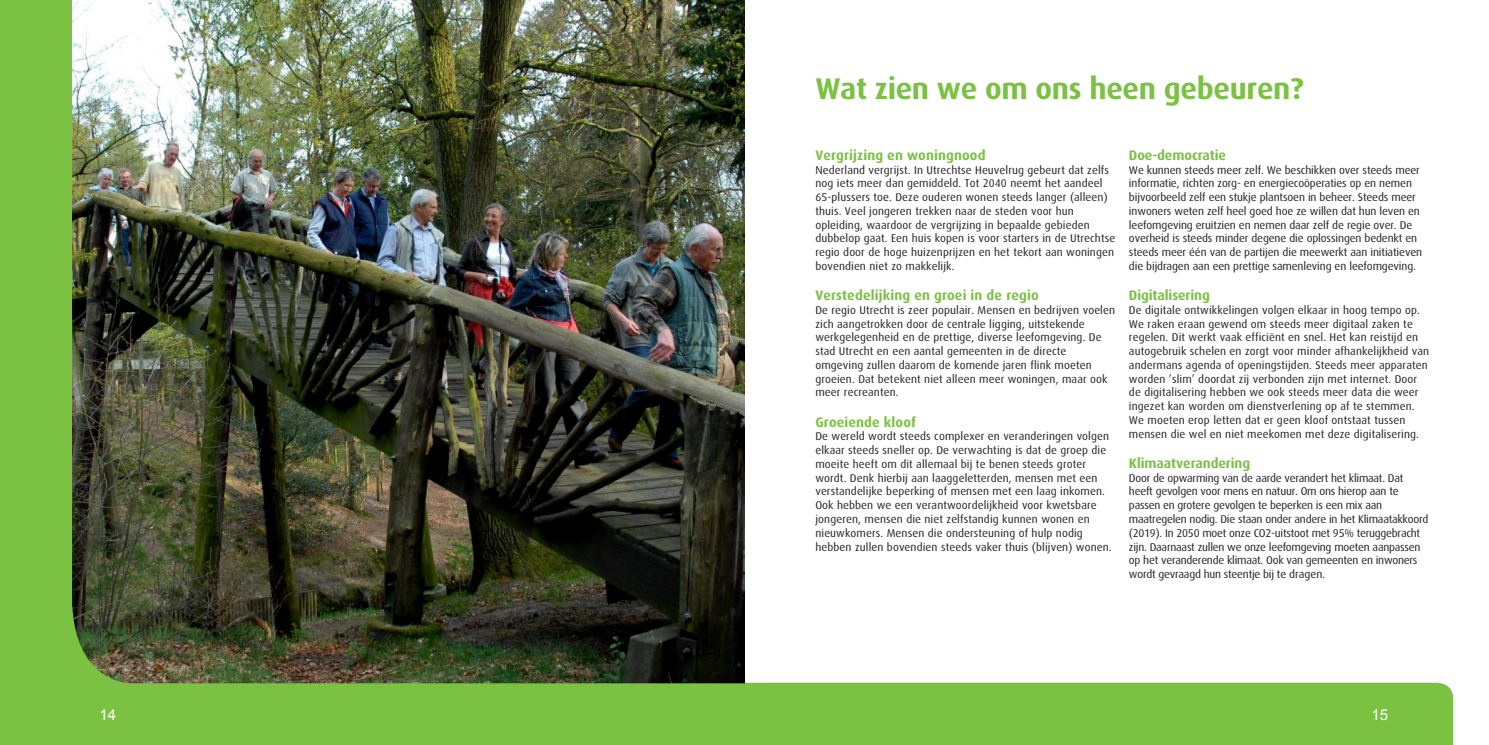
<style>
.page{position:relative;width:1489px;height:745px;background:#fff}
.page>*{position:absolute;margin:0;border:0;box-sizing:border-box;transform-origin:0 0}
.t1{font:700 30px "Dax";letter-spacing:-.01em;color:#7bc142}
.t2{font:15px "Arial";color:#fff}
.t3{font:700 13.75px "Dax";letter-spacing:.01em;color:#7bc142}
.t4{font:11.25px/13.8px "Dax";letter-spacing:.01em;color:#231f20}
.t5{font:11.25px/13.8px "Dax";letter-spacing:-.01em;color:#231f20}
.t6{font:11.25px/13.8px "Dax";letter-spacing:-.02em;color:#231f20}
</style>
<div class="page">
<div style="left:744px;top:682px;width:708px;height:62px;background:#7bc142"></div>
<div style="left:0;top:0;width:744px;height:744px;background:#7bc142"></div>
<img style="left:72px;top:0;width:672px;height:683px">
<h1 class="t1" style="left:815px;top:75px;width:490px">Wat zien we om ons heen gebeuren?</h1>
<p class="t3" style="left:815px;top:149px;width:172px">Vergrijzing en woningnood</p>
<p class="t4" style="left:815px;top:163px;width:301px">Nederland vergrijst. In Utrechtse Heuvelrug gebeurt dat zelfs nog iets meer dan gemiddeld. Tot 2040 neemt het aandeel 65-plussers toe. Deze ouderen wonen steeds langer (alleen) thuis. Veel jongeren trekken naar de steden voor hun opleiding, waardoor de vergrijzing in bepaalde gebieden dubbelop gaat. Een huis kopen is voor starters in de Utrechtse regio door de hoge huizenprijzen en het tekort aan woningen bovendien niet zo makkelijk.</p>
<p class="t3" style="left:815px;top:289px;width:225px">Verstedelijking en groei in de regio</p>
<p class="t4" style="left:815px;top:303px;width:301px">De regio Utrecht is zeer populair. Mensen en bedrijven voelen zich aangetrokken door de centrale ligging, uitstekende werkgelegenheid en de prettige, diverse leefomgeving. De stad Utrecht en een aantal gemeenten in de directe omgeving zullen daarom de komende jaren flink moeten groeien. Dat betekent niet alleen meer woningen, maar ook meer recreanten.</p>
<p class="t3" style="left:815px;top:415px;width:102px">Groeiende kloof</p>
<p class="t4" style="left:815px;top:430px;width:298px">De wereld wordt steeds complexer en veranderingen volgen elkaar steeds sneller op. De verwachting is dat de groep die moeite heeft om dit allemaal bij te benen steeds groter wordt. Denk hierbij aan laaggeletterden, mensen met een verstandelijke beperking of mensen met een laag inkomen.<br>Ook hebben we een verantwoordelijkheid voor kwetsbare jongeren, mensen die niet zelfstandig kunnen wonen en nieuwkomers. Mensen die ondersteuning of hulp nodig hebben zullen bovendien steeds vaker thuis (blijven) wonen.</p>
<p class="t3" style="left:1128px;top:149px;width:99px">Doe-democratie</p>
<p class="t5" style="left:1128px;top:163px;width:295px">We kunnen steeds meer zelf. We beschikken over steeds meer informatie, richten zorg- en energiecoöperaties op en nemen bijvoorbeeld zelf een stukje plantsoen in beheer. Steeds meer inwoners weten zelf heel goed hoe ze willen dat hun leven en leefomgeving eruitzien en nemen daar zelf de regie over. De overheid is steeds minder degene die oplossingen bedenkt en steeds meer één van de partijen die meewerkt aan initiatieven die bijdragen aan een prettige samenleving en leefomgeving.</p>
<p class="t3" style="left:1128px;top:289px;width:82px">Digitalisering</p>
<p class="t4" style="left:1128px;top:303px;width:302px">De digitale ontwikkelingen volgen elkaar in hoog tempo op.<br>We raken eraan gewend om steeds meer digitaal zaken te regelen. Dit werkt vaak efficiënt en snel. Het kan reistijd en autogebruik schelen en zorgt voor minder afhankelijkheid van andermans agenda of openingstijden. Steeds meer apparaten worden ’slim’ doordat zij verbonden zijn met internet. Door de digitalisering hebben we ook steeds meer data die weer ingezet kan worden om dienstverlening op af te stemmen.<br>We moeten erop letten dat er geen kloof ontstaat tussen mensen die wel en niet meekomen met deze digitalisering.</p>
<p class="t3" style="left:1128px;top:457px;width:123px">Klimaatverandering</p>
<p class="t6" style="left:1128px;top:471px;width:301px">Door de opwarming van de aarde verandert het klimaat. Dat heeft gevolgen voor mens en natuur. Om ons hierop aan te passen en grotere gevolgen te beperken is een mix aan maatregelen nodig. Die staan onder andere in het Klimaatakkoord (2019). In 2050 moet onze CO2-uitstoot met 95% teruggebracht zijn. Daarnaast zullen we onze leefomgeving moeten aanpassen op het veranderende klimaat. Ook van gemeenten en inwoners wordt gevraagd hun steentje bij te dragen.</p>
<h2 class="t2" style="left:99px;top:708px;width:18px">14</h2>
<h2 class="t2" style="left:1371px;top:708px;width:18px">15</h2>
</div>
